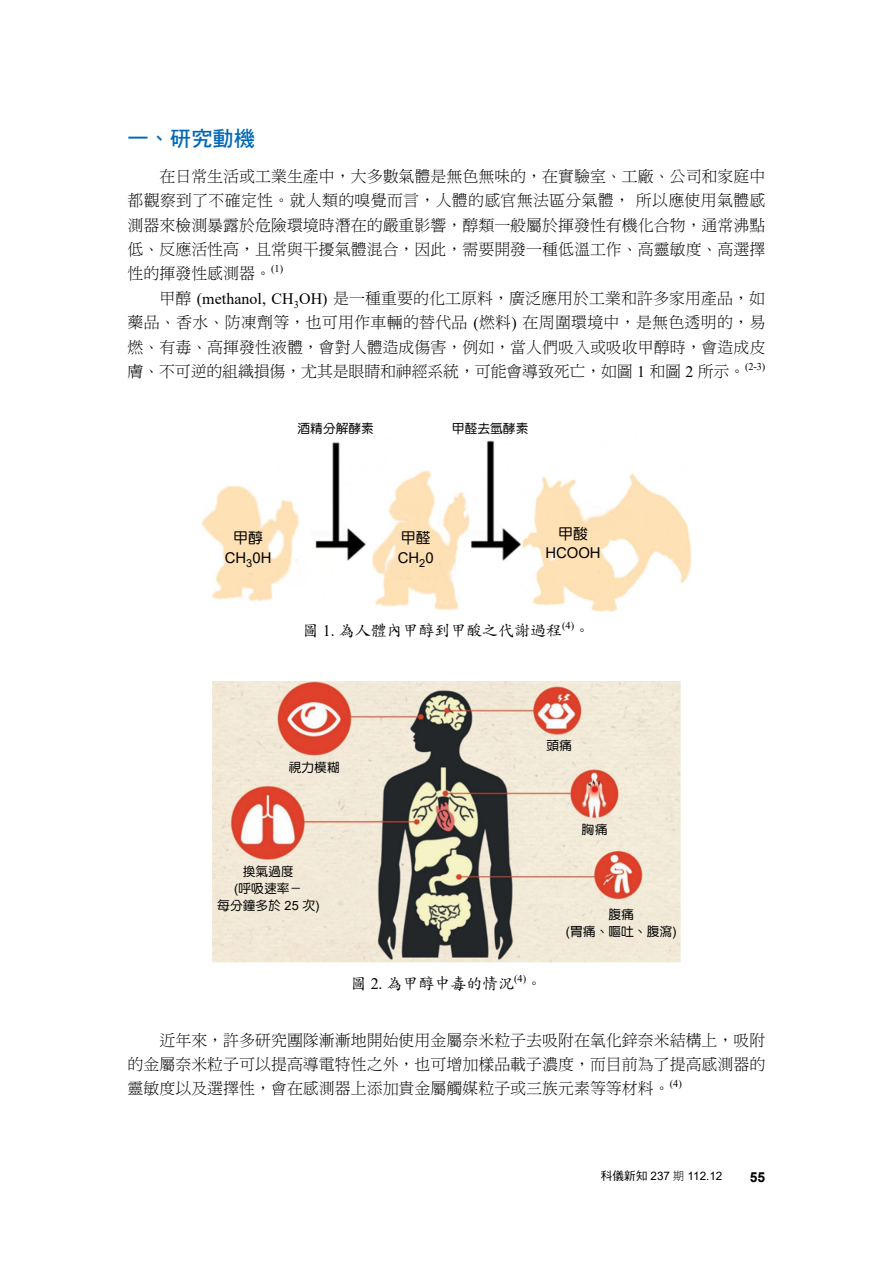
<style>
.page{position:relative;width:893px;height:1263px;background:#fff}
.page>*{position:absolute;margin:0;border:0;box-sizing:border-box;transform-origin:0 0}
.t1{font:21.3px "DF Hei Std W7";color:#0068b7}
.t2{font:15.9px/24.5px "DF Ming Std W3";color:#000;text-align:justify}
.t3{font:15.9px "DF Kai Shu Std W5";color:#000}
.t4{font:14.85px "Arial";color:#000}
.t5{font:14.85px "DF Yuan Std W5";color:#000}
.t6{font:700 13.8px "Arial";color:#000}
.t7{font:12.75px/17px "DF Yuan Std W5";color:#000;text-align:center}
.t8{font:11.7px "Arial";color:#000}
.t9{font:10.35px "Times New Roman";color:#000}
.s1{font-family:"Times New Roman"}
.s2{font-family:"Arial"}
.s3{font-family:"DF Hei Std W5"}
.s4{font-family:"DF Hei Std W3"}
</style>
<div class="page">
<img style="left:202px;top:440px;width:489px;height:172px">
<img style="left:213px;top:681px;width:467px;height:282px">
<h1 class="t1" style="left:128px;top:127px;width:129px">一、研究動機</h1>
<p class="t2" style="left:128px;top:163px;width:639px;text-indent:32px">在日常生活或工業生產中，大多數氣體是無色無味的，在實驗室、工廠、公司和家庭中都觀察到了不確定性。就人類的嗅覺而言，人體的感官無法區分氣體，所以應使用氣體感測器來檢測暴露於危險環境時潛在的嚴重影響，醇類一般屬於揮發性有機化合物，通常沸點低、反應活性高，且常與干擾氣體混合，因此，需要開發一種低溫工作、高靈敏度、高選擇性的揮發性感測器。</p>
<p class="t9" style="left:271px;top:261px;width:14px">(1)</p>
<p class="t2" style="left:128px;top:286px;width:639px;text-indent:32px">甲醇 <span class="s1">(methanol, CH</span><sub>3</sub><span class="s1">OH)</span> 是一種重要的化工原料，廣泛應用於工業和許多家用產品，如藥品、香水、防凍劑等，也可用作車輛的替代品 <span class="s1">(</span>燃料<span class="s1">)</span> 在周圍環境中，是無色透明的，易燃、有毒、高揮發性液體，會對人體造成傷害，例如，當人們吸入或吸收甲醇時，會造成皮膚、不可逆的組織損傷，尤其是眼睛和神經系統，可能會導致死亡，如圖 <span class="s1">1</span> 和圖 <span class="s1">2</span> 所示。</p>
<p class="t9" style="left:745px;top:359px;width:22px">(2-3)</p>
<p class="t7" style="left:297px;top:420px;width:78px">酒精分解酵素</p>
<p class="t7" style="left:452px;top:420px;width:78px">甲醛去氫酵素</p>
<p class="t5" style="left:233px;top:529px;width:31px">甲醇</p>
<p class="t4" style="left:225px;top:548px;width:48px">CH<sub>3</sub>0H</p>
<p class="t5" style="left:401px;top:529px;width:31px">甲醛</p>
<p class="t4" style="left:398px;top:548px;width:37px">CH<sub>2</sub>0</p>
<p class="t5" style="left:558px;top:525px;width:31px">甲酸</p>
<p class="t4" style="left:545px;top:542px;width:57px">HCOOH</p>
<p class="t3" style="left:303px;top:622px;width:261px">圖 <span class="s1">1.</span> 為人體內甲醇到甲酸之代謝過程</p>
<p class="t9" style="left:562px;top:618px;width:14px">(4)</p>
<p class="t3" style="left:574px;top:622px;width:17px">。</p>
<p class="t7" style="left:289px;top:758px;width:53px">視力模糊</p>
<p class="t7" style="left:546px;top:737px;width:27px">頭痛</p>
<p class="t7" style="left:582px;top:820px;width:27px">胸痛</p>
<p class="t7" style="left:217px;top:863px;width:104px">換氣過度<br><span class="s2">(</span>呼吸速率－<br>每分鐘多於 <span class="s2">25</span> 次<span class="s2">)</span></p>
<p class="t3" style="left:351px;top:975px;width:165px">圖 <span class="s1">2.</span> 為甲醇中毒的情況</p>
<p class="t9" style="left:514px;top:971px;width:14px">(4)</p>
<p class="t3" style="left:526px;top:975px;width:17px">。</p>
<p class="t7" style="left:566px;top:906px;width:112px">腹痛<br><span class="s2">(</span>胃痛、嘔吐、腹瀉<span class="s2">)</span></p>
<p class="t2" style="left:128px;top:1027px;width:639px;text-indent:32px">近年來，許多研究團隊漸漸地開始使用金屬奈米粒子去吸附在氧化鋅奈米結構上，吸附的金屬奈米粒子可以提高導電特性之外，也可增加樣品載子濃度，而目前為了提高感測器的靈敏度以及選擇性，會在感測器上添加貴金屬觸媒粒子或三族元素等等材料。</p>
<p class="t9" style="left:670px;top:1076px;width:14px">(4)</p>
<p class="t8" style="left:601px;top:1168px;width:123px"><span class="s3">科儀新知</span> 237 <span class="s4">期</span> 112.12</p>
<p class="t6" style="left:750px;top:1167px;width:17px">55</p>
</div>
